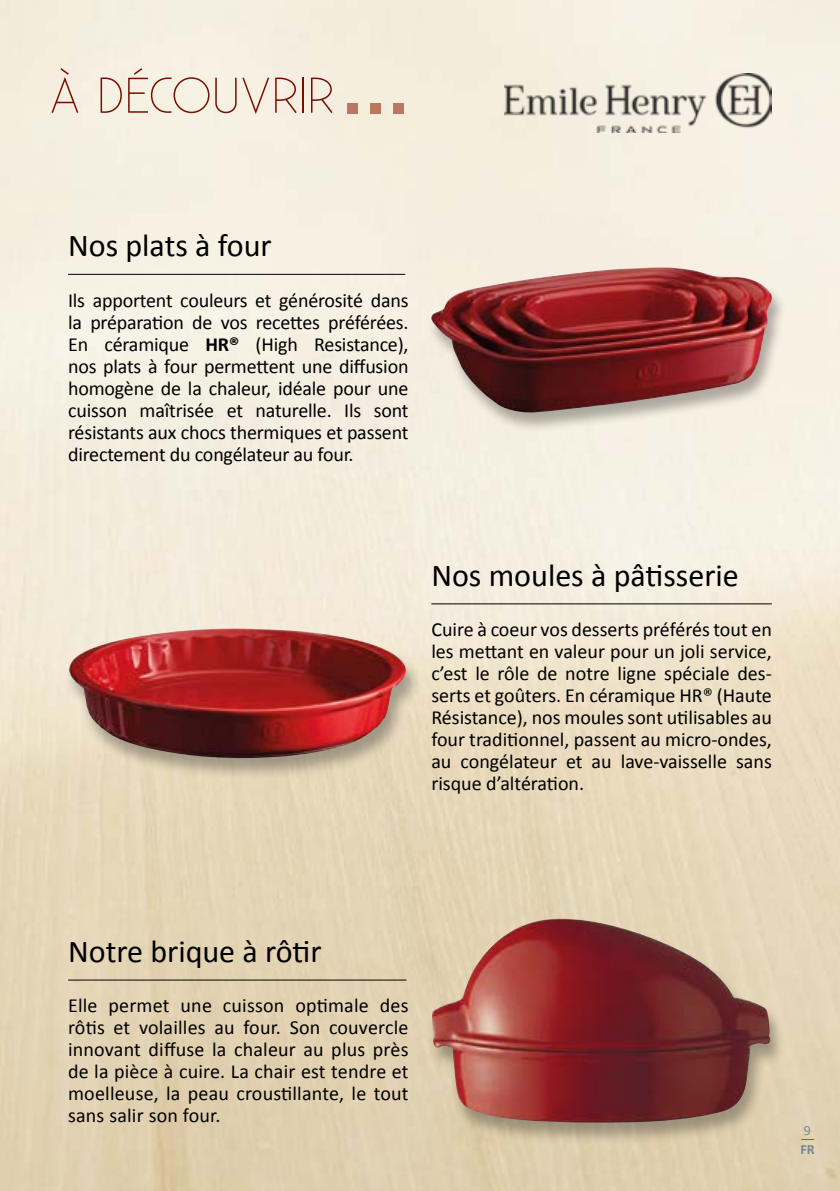
<style>
.page{position:relative;width:840px;height:1191px;background:#fff}
.page>*{position:absolute;margin:0;border:0;box-sizing:border-box;transform-origin:0 0}
.t1{font:300 172px "Existence";color:#bb7860}
.t2{font:300 50px "Existence";color:#770f00}
.t3{font:32px "Calibri";color:#000}
.t4{font:20px/22px "Calibri";color:#000;text-align:justify}
.t5{font:700 14px "Calibri";color:#778891}
.t6{font:14px "Calibri";color:#778891}
.s1{font-weight:700}
</style>
<div class="page">
<img style="left:0;top:0;width:839px;height:1191px">
<svg style="left:801px;top:1139px;width:12px;height:1px"></svg>
<img style="left:504px;top:73px;width:267px;height:60px">
<div style="left:64px;top:629px;width:357px;height:152px;background:#000;opacity:.3"></div>
<img style="left:69px;top:628px;width:336px;height:130px">
<hr style="left:68px;top:274px;width:337px;height:1px;background:#000">
<hr style="left:431px;top:603px;width:340px;height:1px;background:#000">
<hr style="left:68px;top:979px;width:338px;height:1px;background:#000">
<div style="left:427px;top:269px;width:358px;height:163px;background:#000;opacity:.3"></div>
<img style="left:431px;top:268px;width:340px;height:144px">
<div style="left:426px;top:918px;width:360px;height:227px;background:#000;opacity:.3"></div>
<img style="left:431px;top:918px;width:338px;height:204px">
<h2 class="t2" style="left:49px;top:58px;width:287px">À DÉCOUVRIR</h2>
<h1 class="t1" style="left:336px;top:-75px;width:79px">...</h1>
<h3 class="t3" style="left:68px;top:225px;width:205px">Nos plats à four</h3>
<p class="t4" style="left:68px;top:289px;width:342px">Ils apportent couleurs et générosité dans la préparation de vos recettes préférées.<br>En céramique <span class="s1">HR®</span> (High Resistance), nos plats à four permettent une diffusion homogène de la chaleur, idéale pour une cuisson maîtrisée et naturelle. Ils sont résistants aux chocs thermiques et passent directement du congélateur au four.</p>
<h3 class="t3" style="left:431px;top:555px;width:309px">Nos moules à pâtisserie</h3>
<p class="t4" style="left:431px;top:618px;width:342px">Cuire à coeur vos desserts préférés tout en les mettant en valeur pour un joli service, c’est le rôle de notre ligne spéciale des&shy;serts et goûters. En céramique HR® (Haute Résistance), nos moules sont utilisables au four traditionnel, passent au micro-ondes, au congélateur et au lave-vaisselle sans risque d’altération.</p>
<h3 class="t3" style="left:68px;top:931px;width:255px">Notre brique à rôtir</h3>
<p class="t4" style="left:68px;top:994px;width:342px">Elle permet une cuisson optimale des rôtis et volailles au four. Son couvercle innovant diffuse la chaleur au plus près de la pièce à cuire. La chair est tendre et moelleuse, la peau croustillante, le tout sans salir son four.</p>
<p class="t6" style="left:803px;top:1122px;width:9px">9</p>
<p class="t5" style="left:799px;top:1140px;width:16px">FR</p>
</div>
